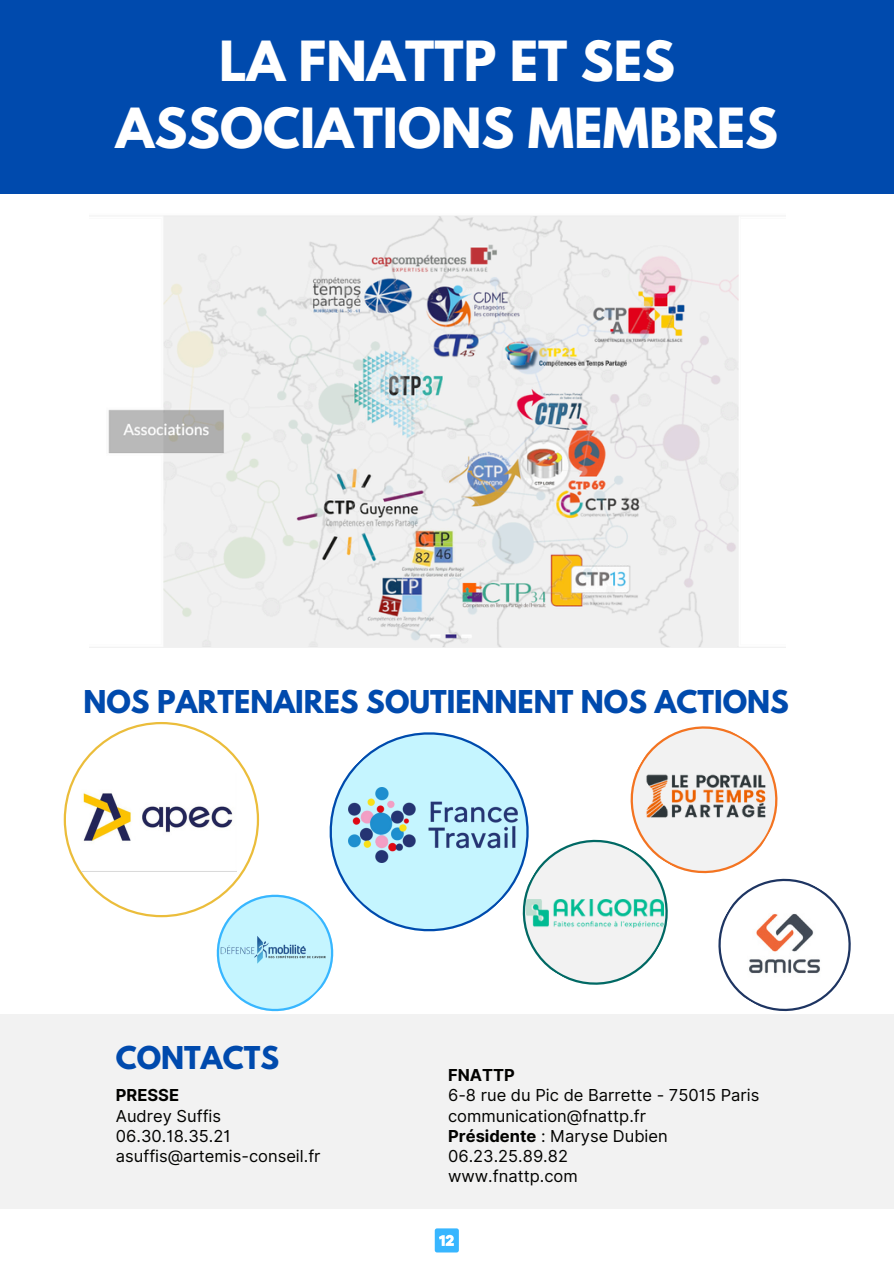
<style>
.page{position:relative;width:894px;height:1264px;background:#fff}
.page>*{position:absolute;margin:0;border:0;box-sizing:border-box;transform-origin:0 0}
.t1{font:700 49.05px/66.3px "League Spartan";color:#fff;text-align:center}
.t2{font:700 27.9px "League Spartan";color:#004aad}
.t3{font:16.5px "Inter";color:#020200}
.t4{font:700 16.5px "Inter";color:#020200}
.s1{font-weight:700}
</style>
<div class="page">
<div style="left:0;top:0;width:893px;height:193px;background:#004aad"></div>
<img style="left:108px;top:215px;width:631px;height:432px">
<div style="left:0;top:1014px;width:893px;height:194px;background:#f2f2f2"></div>
<svg style="left:434px;top:1228px;width:24px;height:23px"></svg>
<svg style="left:64px;top:722px;width:270px;height:290px"></svg>
<img style="left:212px;top:931px;width:120px;height:39px">
<svg style="left:320px;top:722px;width:192px;height:219px"></svg>
<img style="left:349px;top:787px;width:163px;height:75px">
<svg style="left:512px;top:726px;width:339px;height:286px"></svg>
<img style="left:747px;top:908px;width:73px;height:70px">
<p class="t1" style="left:116px;top:34px;width:663px">LA FNATTP ET SES<br>ASSOCIATIONS MEMBRES</p>
<h2 class="t2" style="left:83px;top:688px;width:706px">NOS PARTENAIRES SOUTIENNENT NOS ACTIONS</h2>
<p class="t2" style="left:116px;top:1043px;width:165px">CONTACTS</p>
<p class="t4" style="left:116px;top:1085px;width:65px">PRESSE</p>
<p class="t3" style="left:116px;top:1105px;width:107px">Audrey Suffis</p>
<p class="t3" style="left:116px;top:1125px;width:116px">06.30.18.35.21</p>
<p class="t3" style="left:116px;top:1146px;width:206px">asuffis@artemis-conseil.fr</p>
<h2 class="t4" style="left:448px;top:1065px;width:68px">FNATTP</h2>
<p class="t3" style="left:448px;top:1085px;width:312px">6-8 rue du Pic de Barrette - 75015 Paris</p>
<p class="t3" style="left:448px;top:1105px;width:199px">communication@fnattp.fr</p>
<p class="t3" style="left:448px;top:1125px;width:221px"><span class="s1">Présidente</span> : Maryse Dubien</p>
<p class="t3" style="left:448px;top:1146px;width:121px">06.23.25.89.82</p>
<p class="t3" style="left:448px;top:1166px;width:131px">www.fnattp.com</p>
</div>
